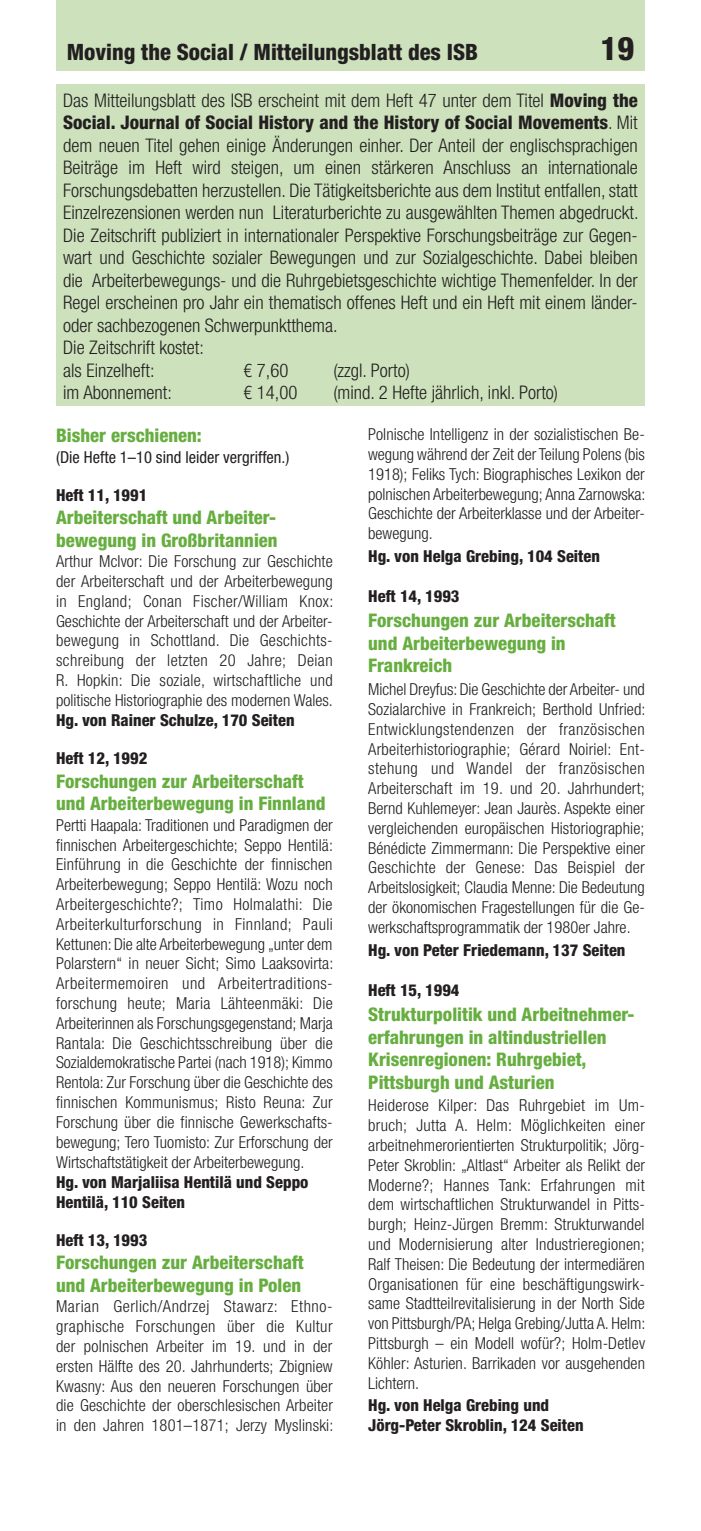
<style>
.page{position:relative;width:701px;height:1531px;background:#fff}
.page>*{position:absolute;margin:0;border:0;box-sizing:border-box;transform-origin:0 0}
.t1{font:800 condensed 32.5px "Helvetica Neue";color:#231f20}
.t2{font:800 condensed 22.5px "Helvetica Neue";color:#231f20}
.t3{font:300 condensed 18.75px/22.5px "Helvetica Neue";color:#231f20}
.t4{font:800 condensed 18.75px/22.5px "Helvetica Neue";color:#66ae3f}
.t5{font:300 condensed 16.5px/19.8px "Helvetica Neue";color:#231f20;text-align:justify}
.t6{font:800 condensed 16.5px/19.8px "Helvetica Neue";color:#231f20}
.t7{font:condensed 16.5px "Helvetica Neue";color:#231f20}
.s1{font-weight:800}
</style>
<div class="page">
<div style="left:56px;top:0;width:588px;height:70px;background:#cce1bc"></div>
<div style="left:56px;top:84px;width:588px;height:322px;background:#cce1bc"></div>
<h2 class="t2" style="left:67px;top:38px;width:412px">Moving the Social / Mitteilungsblatt des ISB</h2>
<h1 class="t1" style="left:600px;top:28px;width:35px">19</h1>
<p class="t3" style="left:63px;top:89px;width:576px">Das Mitteilungsblatt des ISB erscheint mit dem Heft 47 unter dem Titel <span class="s1">Moving the Social. Journal of Social History and the History of Social Movements</span>. Mit dem neuen Titel gehen einige Änderungen einher. Der Anteil der englischsprachigen Beiträge im Heft wird steigen, um einen stärkeren Anschluss an internationale Forschungsdebatten herzustellen. Die Tätigkeitsberichte aus dem Institut entfallen, statt Einzelrezensionen werden nun Literaturberichte zu ausgewählten Themen abgedruckt.<br>Die Zeitschrift publiziert in internationaler Perspektive Forschungsbeiträge zur Gegen&shy;wart und Geschichte sozialer Bewegungen und zur Sozialgeschichte. Dabei bleiben die Arbeiterbewegungs- und die Ruhrgebietsgeschichte wichtige Themenfelder. In der Regel erscheinen pro Jahr ein thematisch offenes Heft und ein Heft mit einem länder&shy;oder sachbezogenen Schwerpunktthema.<br>Die Zeitschrift kostet:<br>als Einzelheft:</p>
<p class="t3" style="left:243px;top:359px;width:46px">€ 7,60</p>
<p class="t3" style="left:333px;top:359px;width:78px">(zzgl. Porto)</p>
<p class="t3" style="left:63px;top:381px;width:110px">im Abonnement:</p>
<p class="t3" style="left:243px;top:381px;width:55px">€ 14,00</p>
<p class="t3" style="left:333px;top:381px;width:226px">(mind. 2 Hefte jährlich, inkl. Porto)</p>
<p class="t4" style="left:56px;top:424px;width:147px">Bisher erschienen:</p>
<p class="t7" style="left:56px;top:447px;width:235px">(Die Hefte 1–10 sind leider vergriffen.)</p>
<p class="t6" style="left:56px;top:485px;width:93px">Heft 11, 1991</p>
<p class="t4" style="left:56px;top:506px;width:223px">Arbeiterschaft und Arbeiter&shy;bewegung in Großbritannien</p>
<p class="t5" style="left:56px;top:551px;width:278px">Arthur McIvor: Die Forschung zur Geschichte der Arbeiterschaft und der Arbeiterbewegung in England; Conan Fischer/William Knox:<br>Geschichte der Arbeiterschaft und der Arbeiter&shy;bewegung in Schottland. Die Geschichts&shy;schreibung der letzten 20 Jahre; Deian R. Hopkin: Die soziale, wirtschaftliche und politische Historiographie des modernen Wales.</p>
<p class="t6" style="left:56px;top:710px;width:240px">Hg. von Rainer Schulze, 170 Seiten</p>
<p class="t6" style="left:56px;top:748px;width:93px">Heft 12, 1992</p>
<p class="t4" style="left:56px;top:769px;width:271px">Forschungen zur Arbeiterschaft und Arbeiterbewegung in Finnland</p>
<p class="t5" style="left:56px;top:815px;width:279px">Pertti Haapala: Traditionen und Paradigmen der finnischen Arbeitergeschichte; Seppo Hentilä:<br>Einführung in die Geschichte der finnischen Arbeiterbewegung; Seppo Hentilä: Wozu noch Arbeitergeschichte?; Timo Holmalathi: Die Arbeiterkulturforschung in Finnland; Pauli Kettunen: Die alte Arbeiterbewegung „unter dem Polarstern“ in neuer Sicht; Simo Laaksovirta:<br>Arbeitermemoiren und Arbeitertraditions&shy;forschung heute; Maria Lähteenmäki: Die Arbeiterinnen als Forschungsgegenstand; Marja Rantala: Die Geschichtsschreibung über die Sozialdemokratische Partei (nach 1918); Kimmo Rentola: Zur Forschung über die Geschichte des finnischen Kommunismus; Risto Reuna: Zur Forschung über die finnische Gewerkschafts&shy;bewegung; Tero Tuomisto: Zur Erforschung der Wirtschaftstätigkeit der Arbeiterbewegung.</p>
<p class="t6" style="left:56px;top:1172px;width:254px">Hg. von Marjaliisa Hentilä und Seppo<br>Hentilä, 110 Seiten</p>
<p class="t6" style="left:56px;top:1230px;width:93px">Heft 13, 1993</p>
<p class="t4" style="left:56px;top:1251px;width:249px">Forschungen zur Arbeiterschaft und Arbeiterbewegung in Polen</p>
<p class="t5" style="left:56px;top:1296px;width:279px">Marian Gerlich/Andrzej Stawarz: Ethno&shy;graphische Forschungen über die Kultur der polnischen Arbeiter im 19. und in der ersten Hälfte des 20. Jahrhunderts; Zbigniew Kwasny: Aus den neueren Forschungen über die Geschichte der oberschlesischen Arbeiter in den Jahren 1801–1871; Jerzy Myslinski:</p>
<p class="t5" style="left:368px;top:424px;width:279px">Polnische Intelligenz in der sozialistischen Be&shy;wegung während der Zeit der Teilung Polens (bis 1918); Feliks Tych: Biographisches Lexikon der polnischen Arbeiterbewegung; Anna Zarnowska:<br>Geschichte der Arbeiterklasse und der Arbeiter&shy;bewegung.</p>
<p class="t6" style="left:368px;top:546px;width:233px">Hg. von Helga Grebing, 104 Seiten</p>
<p class="t6" style="left:368px;top:586px;width:93px">Heft 14, 1993</p>
<p class="t4" style="left:368px;top:609px;width:249px">Forschungen zur Arbeiterschaft und Arbeiterbewegung in<br>Frankreich</p>
<p class="t5" style="left:368px;top:679px;width:279px">Michel Dreyfus: Die Geschichte der Arbeiter- und Sozialarchive in Frankreich; Berthold Unfried:<br>Entwicklungstendenzen der französischen Arbeiterhistoriographie; Gérard Noiriel: Ent&shy;stehung und Wandel der französischen Arbeiterschaft im 19. und 20. Jahrhundert; Bernd Kuhlemeyer: Jean Jaurès. Aspekte einer vergleichenden europäischen Historiographie; Bénédicte Zimmermann: Die Perspektive einer Geschichte der Genese: Das Beispiel der Arbeitslosigkeit; Claudia Menne: Die Bedeutung der ökonomischen Fragestellungen für die Ge&shy;werkschaftsprogrammatik der 1980er Jahre.</p>
<p class="t6" style="left:368px;top:939px;width:259px">Hg. von Peter Friedemann, 137 Seiten</p>
<p class="t6" style="left:368px;top:980px;width:93px">Heft 15, 1994</p>
<p class="t4" style="left:368px;top:1003px;width:268px">Strukturpolitik und Arbeitnehmer&shy;erfahrungen in altindustriellen<br>Krisenregionen: Ruhrgebiet,<br>Pittsburgh und Asturien</p>
<p class="t5" style="left:368px;top:1095px;width:279px">Heiderose Kilper: Das Ruhrgebiet im Um&shy;bruch; Jutta A. Helm: Möglichkeiten einer arbeitnehmerorientierten Strukturpolitik; Jörg-Peter Skroblin: „Altlast“ Arbeiter als Relikt der Moderne?; Hannes Tank: Erfahrungen mit dem wirtschaftlichen Strukturwandel in Pitts&shy;burgh; Heinz-Jürgen Bremm: Strukturwandel und Modernisierung alter Industrieregionen; Ralf Theisen: Die Bedeutung der intermediären Organisationen für eine beschäftigungswirk&shy;same Stadtteilrevitalisierung in der North Side von Pittsburgh/PA; Helga Grebing/Jutta A. Helm:<br>Pittsburgh – ein Modell wofür?; Holm-Detlev Köhler: Asturien. Barrikaden vor ausgehenden Lichtern.</p>
<p class="t6" style="left:368px;top:1395px;width:217px">Hg. von Helga Grebing und<br>Jörg-Peter Skroblin, 124 Seiten</p>
</div>
